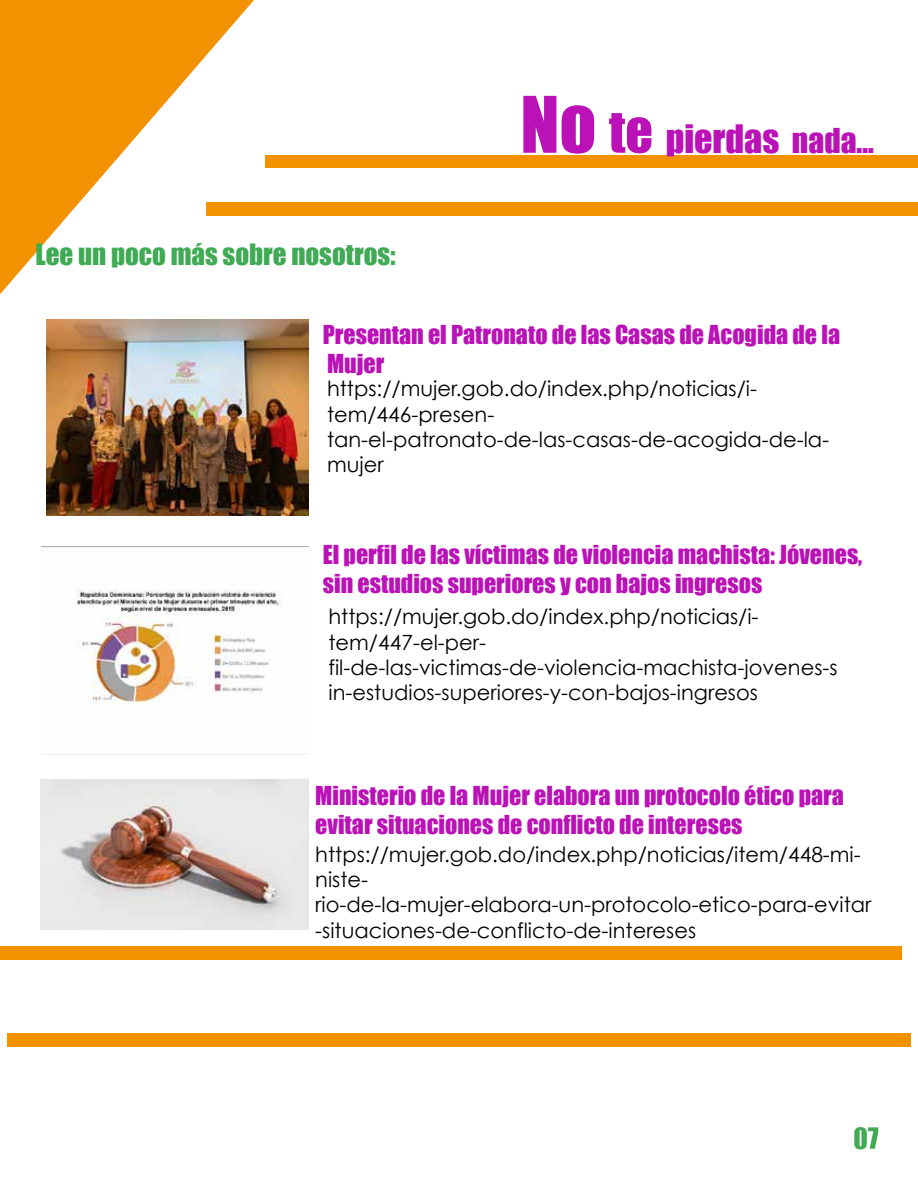
<style>
.page{position:relative;width:918px;height:1188px;background:#fff}
.page>*{position:absolute;margin:0;border:0;box-sizing:border-box;transform-origin:0 0}
.t1{font:36px "Impact";color:#ba12b6}
.t2{font:27px "Impact";color:#40aa55}
.t3{font:24px/28.8px "Impact";color:#ba12b6}
.t4{font:21px/25.2px "Century Gothic";color:#000}
.s1{font-size:72px}
.s2{font-size:54px}
.s3{font-size:31.5px}
</style>
<div class="page">
<svg style="left:0;top:0;width:254px;height:294px;fill:#f39200"></svg>
<div style="left:265px;top:155px;width:653px;height:12px;background:#f39200"></div>
<div style="left:207px;top:202px;width:711px;height:14px;background:#f39200"></div>
<div style="left:0;top:946px;width:902px;height:14px;background:#f39200"></div>
<div style="left:8px;top:1033px;width:903px;height:14px;background:#f39200"></div>
<svg style="left:868px;top:1127px;width:10px;height:22px"></svg>
<img style="left:46px;top:319px;width:263px;height:197px">
<img style="left:41px;top:546px;width:268px;height:157px">
<img style="left:40px;top:780px;width:269px;height:149px">
<p class="t2" style="left:35px;top:233px;width:362px">Lee un poco más sobre nosotros:</p>
<h1 class="t1" style="left:520px;top:111px;width:355px"><span class="s1">No</span> <span class="s2">te</span> pierdas <span class="s3">nada...</span></h1>
<p class="t3" style="left:323px;top:319px;width:519px">Presentan el Patronato de las Casas de Acogida de la<br>Mujer</p>
<p class="t4" style="left:327px;top:376px;width:504px">https://mujer.gob.do/index.php/noticias/i&shy;tem/446-presen&shy;tan-el-patronato-de-las-casas-de-acogida-de-la&shy;mujer</p>
<p class="t3" style="left:323px;top:539px;width:541px">El perfil de las víctimas de violencia machista: Jóvenes, sin estudios superiores y con bajos ingresos</p>
<p class="t4" style="left:328px;top:604px;width:511px">https://mujer.gob.do/index.php/noticias/i&shy;tem/447-el-per&shy;fil-de-las-victimas-de-violencia-machista-jovenes-s in-estudios-superiores-y-con-bajos-ingresos</p>
<p class="t3" style="left:315px;top:781px;width:530px">Ministerio de la Mujer elabora un protocolo ético para evitar situaciones de conflicto de intereses</p>
<p class="t4" style="left:315px;top:842px;width:558px">https://mujer.gob.do/index.php/noticias/item/448-mi&shy;niste&shy;rio-de-la-mujer-elabora-un-protocolo-etico-para-evitar -situaciones-de-conflicto-de-intereses</p>
<p class="t2" style="left:853px;top:1117px;width:16px">0</p>
</div>
